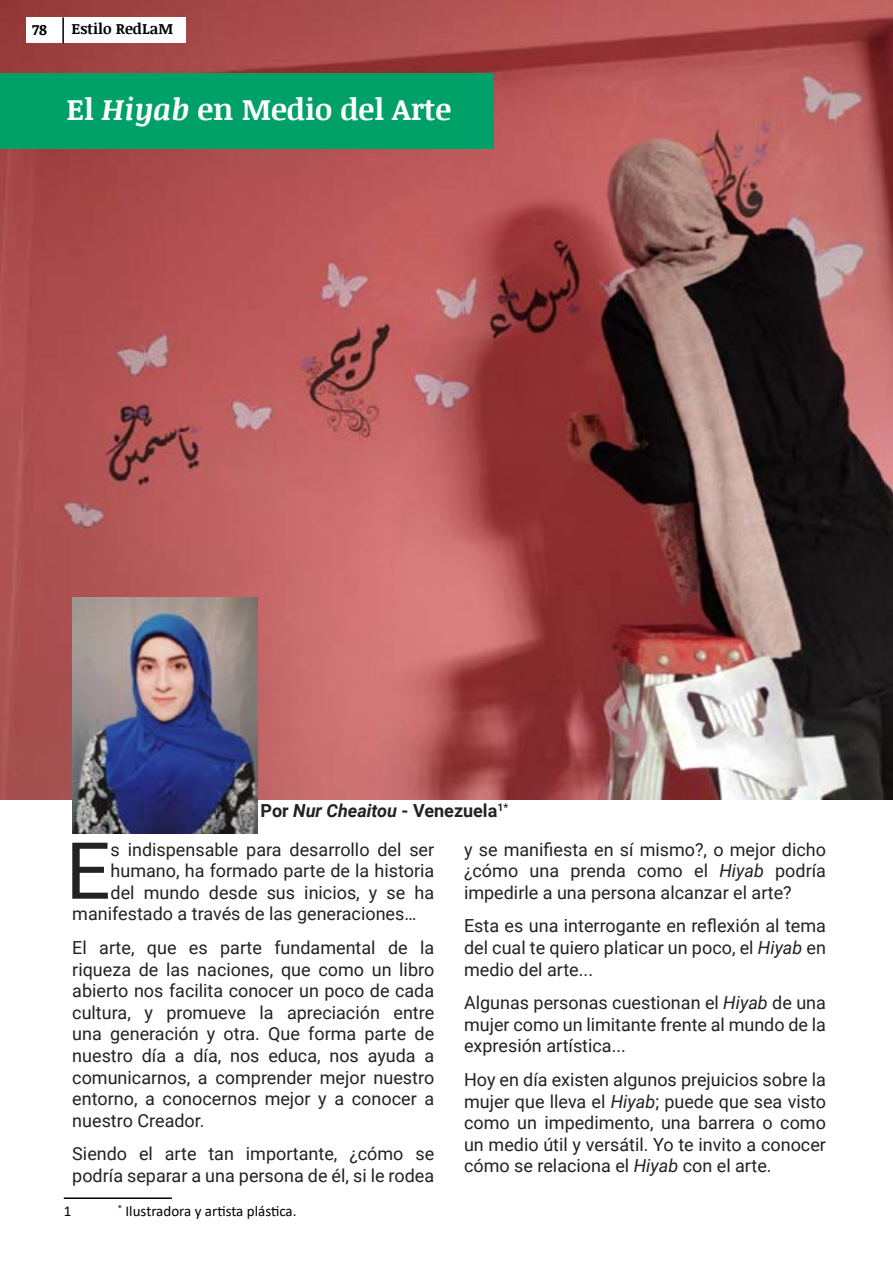
<style>
.page{position:relative;width:893px;height:1263px;background:#fff}
.page>*{position:absolute;margin:0;border:0;box-sizing:border-box;transform-origin:0 0}
.t1{font:78.75px "Roboto";color:#222}
.t2{font:700 30px "Noticia Text";color:#fff}
.t3{font:18px/21.6px "Roboto";color:#222;text-align:justify}
.t4{font:700 18px "Roboto";color:#222}
.t5{font:15px "Calibri";color:#000}
.t6{font:700 15px "Noticia Text";color:#000}
.s1{font-style:italic}
</style>
<div class="page">
<img style="left:0;top:0;width:893px;height:799px">
<hr style="left:64px;top:1197px;width:108px;height:2px;background:#000">
<img style="left:72px;top:598px;width:185px;height:235px">
<div style="left:0;top:74px;width:494px;height:75px;background:#00a168"></div>
<div style="left:27px;top:17px;width:159px;height:26px;background:#fff"></div>
<hr style="left:62px;top:17px;width:2px;height:26px;background:#000">
<p class="t6" style="left:32px;top:18px;width:16px">78</p>
<p class="t6" style="left:72px;top:17px;width:103px">Estilo RedLaM</p>
<h2 class="t2" style="left:66px;top:88px;width:386px">El <span class="s1">Hiyab</span> en Medio del Arte</h2>
<p class="t4" style="left:261px;top:798px;width:249px">Por <span class="s1">Nur Cheaitou</span> - Venezuela<sup>1*</sup></p>
<h1 class="t1" style="left:66px;top:815px;width:46px">E</h1>
<p class="t3" style="left:111px;top:838px;width:325px">s indispensable para desarrollo del ser</p>
<p class="t3" style="left:111px;top:859px;width:325px">humano, ha formado parte de la historia</p>
<p class="t3" style="left:111px;top:881px;width:325px">del mundo desde sus inicios, y se ha</p>
<p class="t3" style="left:72px;top:902px;width:346px">manifestado a través de las generaciones…</p>
<p class="t3" style="left:72px;top:936px;width:363px">El arte, que es parte fundamental de la riqueza de las naciones, que como un libro abierto nos facilita conocer un poco de cada cultura, y promueve la apreciación entre una generación y otra. Que forma parte de nuestro día a día, nos educa, nos ayuda a comunicarnos, a comprender mejor nuestro entorno, a conocernos mejor y a conocer a nuestro Creador.</p>
<p class="t3" style="left:72px;top:1142px;width:363px">Siendo el arte tan importante, ¿cómo se podría separar a una persona de él, si le rodea</p>
<p class="t5" style="left:64px;top:1201px;width:9px">1</p>
<p class="t5" style="left:118px;top:1201px;width:180px"><sup>*</sup> Ilustradora y artista plástica.</p>
<p class="t3" style="left:464px;top:838px;width:363px">y se manifiesta en sí mismo?, o mejor dicho ¿cómo una prenda como el <span class="s1">Hiyab</span> podría impedirle a una persona alcanzar el arte?</p>
<p class="t3" style="left:464px;top:914px;width:363px">Esta es una interrogante en reflexión al tema del cual te quiero platicar un poco, el <span class="s1">Hiyab</span> en medio del arte...</p>
<p class="t3" style="left:464px;top:991px;width:363px">Algunas personas cuestionan el <span class="s1">Hiyab</span> de una mujer como un limitante frente al mundo de la expresión artística...</p>
<p class="t3" style="left:464px;top:1068px;width:363px">Hoy en día existen algunos prejuicios sobre la mujer que lleva el <span class="s1">Hiyab</span>; puede que sea visto como un impedimento, una barrera o como un medio útil y versátil. Yo te invito a conocer cómo se relaciona el <span class="s1">Hiyab</span> con el arte.</p>
</div>
